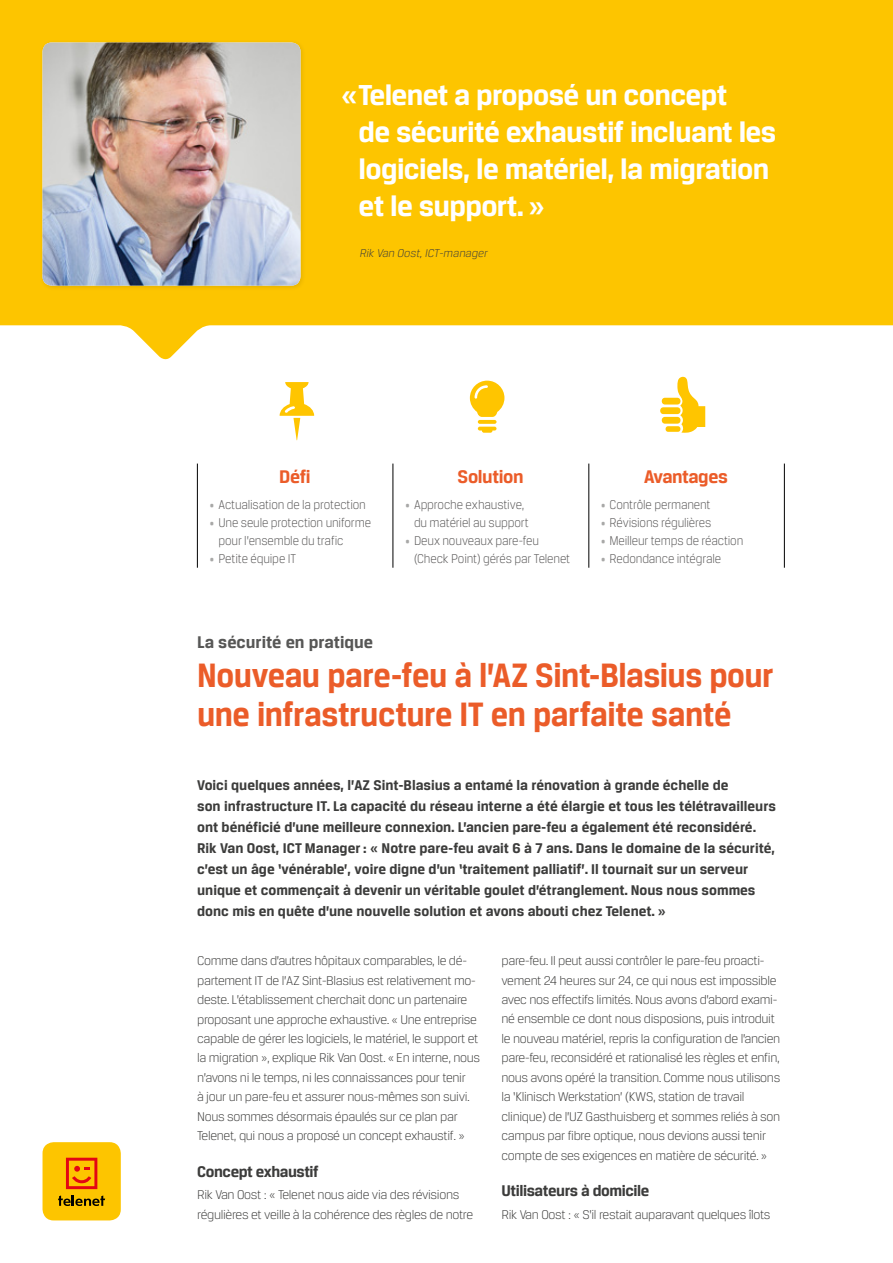
<style>
.page{position:relative;width:893px;height:1263px;background:#fff}
.page>*{position:absolute;margin:0;border:0;box-sizing:border-box;transform-origin:0 0}
.t1{font:700 36px/39px "Breuer Text";letter-spacing:-.015em;color:#eb5c29;scale:.94 1}
.t2{font:700 30.75px/36.9px "Breuer Text";letter-spacing:-.02em;color:#fff}
.t3{font:700 19.5px "Breuer Text";letter-spacing:-.02em;color:#eb5c29}
.t4{font:700 18px "Breuer Text";color:#575756}
.t5{font:700 16.5px "Breuer Text";letter-spacing:-.025em;color:#3c3c3b}
.t6{font:700 15px/21px "Breuer Text";color:#3c3c3b}
.t7{font:300 13.5px/19.5px "Breuer Text";letter-spacing:-.025em;color:#3c3c3b}
.t8{font:300 13.5px/18px "Breuer Text";letter-spacing:-.01em;color:#555454;scale:.94 1}
.t9{font:italic 300 12px "Breuer Text";color:#3c3c3b}
.s1{font-size:10.5px;color:#a8a8a7}
</style>
<div class="page">
<div style="left:43px;top:1142px;width:78px;height:78px;background:#fdc500;border-radius:11px"></div>
<svg style="left:58px;top:1195px;width:47px;height:11px"></svg>
<svg style="left:66px;top:1158px;width:31px;height:31px"></svg>
<svg style="left:0;top:0;width:893px;height:360px;background:#fdcb1d"></svg>
<div style="left:39px;top:39px;width:267px;height:252px;background:#000;opacity:.1"></div>
<img style="left:43px;top:43px;width:257px;height:243px">
<svg style="left:478px;top:420px;width:18px;height:4px"></svg>
<svg style="left:478px;top:427px;width:18px;height:6px"></svg>
<svg style="left:470px;top:381px;width:34px;height:36px"></svg>
<svg style="left:660px;top:377px;width:45px;height:56px"></svg>
<svg style="left:280px;top:382px;width:34px;height:58px"></svg>
<hr style="left:197px;top:464px;width:1px;height:104px;background:#000">
<hr style="left:393px;top:464px;width:1px;height:104px;background:#000">
<hr style="left:589px;top:464px;width:1px;height:104px;background:#000">
<hr style="left:784px;top:464px;width:1px;height:104px;background:#000">
<h2 class="t2" style="left:358px;top:76px;width:419px;text-indent:-17px">«Telenet a proposé un concept<br>de sécurité exhaustif incluant les logiciels, le matériel, la migration et le support. »</h2>
<p class="t9" style="left:360px;top:246px;width:130px">Rik Van Oost, ICT-manager</p>
<h3 class="t3" style="left:279px;top:465px;width:33px">Défi</h3>
<p class="t8" style="left:210px;top:496px;width:167px"><span class="s1">•</span> Actualisation de la protection</p>
<p class="t8" style="left:218px;top:514px;width:164px;text-indent:-9px"><span class="s1">•</span> Une seule protection uniforme pour l’ensemble du trafic</p>
<p class="t8" style="left:210px;top:550px;width:93px"><span class="s1">•</span> Petite équipe IT</p>
<h3 class="t3" style="left:457px;top:465px;width:67px">Solution</h3>
<p class="t8" style="left:414px;top:496px;width:124px;text-indent:-9px"><span class="s1">•</span> Approche exhaustive, du matériel au support</p>
<p class="t8" style="left:414px;top:532px;width:168px;text-indent:-9px"><span class="s1">•</span> Deux nouveaux pare-feu (Check Point) gérés par Telenet</p>
<h3 class="t3" style="left:644px;top:465px;width:85px">Avantages</h3>
<p class="t8" style="left:601px;top:496px;width:118px"><span class="s1">•</span> Contrôle permanent</p>
<p class="t8" style="left:601px;top:514px;width:119px"><span class="s1">•</span> Révisions régulières</p>
<p class="t8" style="left:601px;top:532px;width:153px"><span class="s1">•</span> Meilleur temps de réaction</p>
<p class="t8" style="left:601px;top:550px;width:129px"><span class="s1">•</span> Redondance intégrale</p>
<h3 class="t4" style="left:197px;top:632px;width:177px">La sécurité en pratique</h3>
<h1 class="t1" style="left:197px;top:655px;width:615px">Nouveau pare-feu à l’AZ Sint-Blasius pour une infrastructure IT en parfaite santé</h1>
<p class="t6" style="left:197px;top:774px;width:580px">Voici quelques années, l’AZ Sint-Blasius a entamé la rénovation à grande échelle de<br>son infrastructure IT. La capacité du réseau interne a été élargie et tous les télétravailleurs ont bénéficié d’une meilleure connexion. L’ancien pare-feu a également été reconsidéré.<br>Rik Van Oost, ICT Manager : « Notre pare-feu avait 6 à 7 ans. Dans le domaine de la sécurité, c’est un âge ‘vénérable’, voire digne d’un ‘traitement palliatif’. Il tournait sur un serveur unique et commençait à devenir un véritable goulet d’étranglement. Nous nous sommes donc mis en quête d’une nouvelle solution et avons abouti chez Telenet. »</p>
<p class="t7" style="left:197px;top:951px;width:284px">Comme dans d’autres hôpitaux comparables, le dé&shy;partement IT de l’AZ Sint-Blasius est relativement mo&shy;deste. L’établissement cherchait donc un partenaire proposant une approche exhaustive. « Une entreprise capable de gérer les logiciels, le matériel, le support et la migration », explique Rik Van Oost. « En interne, nous n’avons ni le temps, ni les connaissances pour tenir<br>à jour un pare-feu et assurer nous-mêmes son suivi.<br>Nous sommes désormais épaulés sur ce plan par Telenet, qui nous a proposé un concept exhaustif. »</p>
<p class="t5" style="left:197px;top:1162px;width:123px">Concept exhaustif</p>
<p class="t7" style="left:197px;top:1185px;width:278px">Rik Van Oost : « Telenet nous aide via des révisions régulières et veille à la cohérence des règles de notre</p>
<p class="t7" style="left:501px;top:951px;width:280px">pare-feu. Il peut aussi contrôler le pare-feu proacti&shy;vement 24 heures sur 24, ce qui nous est impossible avec nos effectifs limités. Nous avons d’abord exami&shy;né ensemble ce dont nous disposions, puis introduit le nouveau matériel, repris la configuration de l’ancien pare-feu, reconsidéré et rationalisé les règles et enfin, nous avons opéré la transition. Comme nous utilisons la ‘Klinisch Werkstation’ (KWS, station de travail clinique) de l’UZ Gasthuisberg et sommes reliés à son campus par fibre optique, nous devions aussi tenir compte de ses exigences en matière de sécurité. »</p>
<p class="t5" style="left:501px;top:1181px;width:149px">Utilisateurs à domicile</p>
<p class="t7" style="left:501px;top:1204px;width:270px">Rik Van Oost : « S’il restait auparavant quelques îlots</p>
</div>
